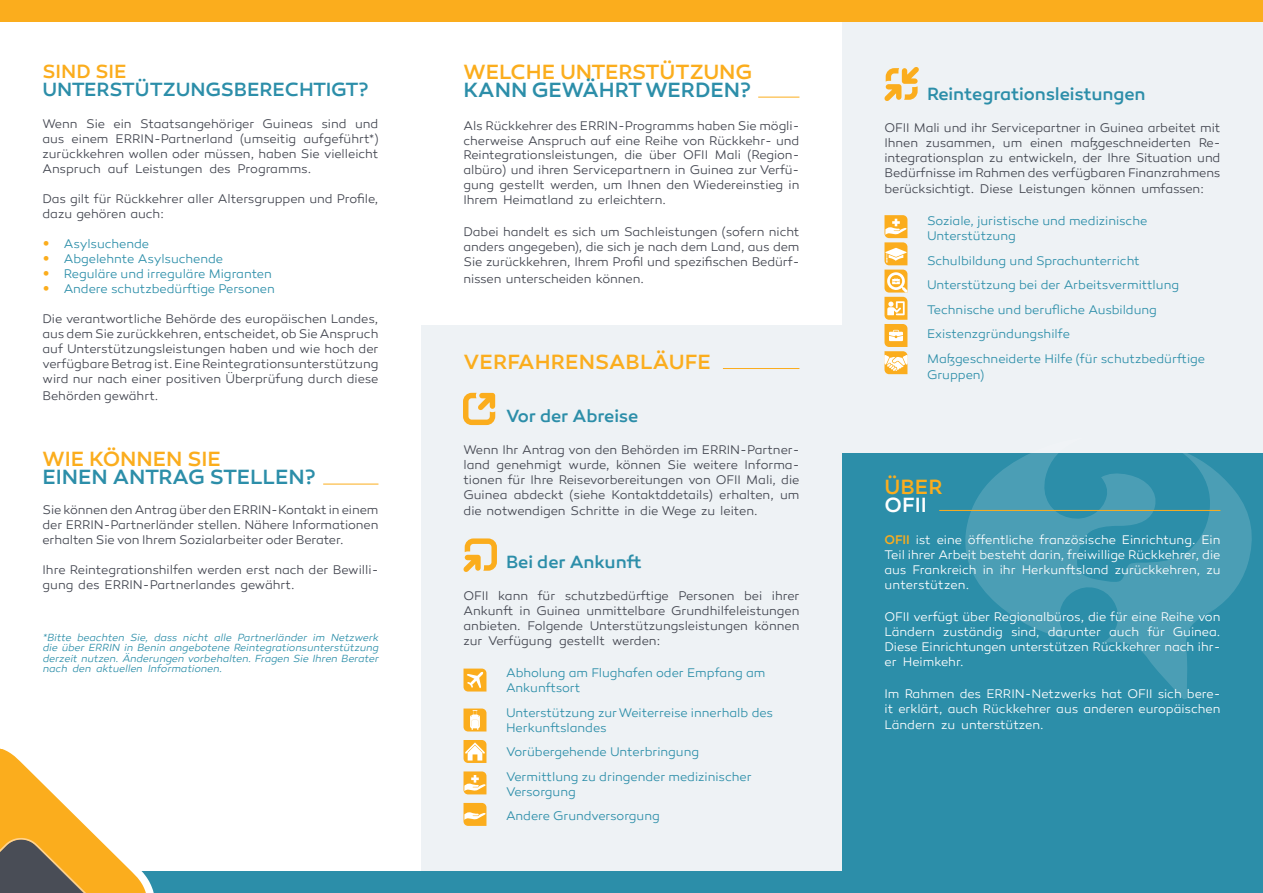
<style>
.page{position:relative;width:1263px;height:893px;background:#fff}
.page>*{position:absolute;margin:0;border:0;box-sizing:border-box;transform-origin:0 0}
.t1{font:500 21px "Canaro";color:#fbad1d}
.t2{font:500 21px "Canaro";color:#2c8ea9}
.t3{font:500 21px "Canaro";color:#fff}
.t4{font:500 19.5px "Canaro";letter-spacing:-.01em;color:#2c8ea9}
.t5{font:500 19.5px "Canaro";color:#fbad1d}
.t6{font:500 18px "Canaro";letter-spacing:-.005em;color:#2c8ea9}
.t7{font:300 12.75px/15px "Canaro W00";letter-spacing:-.005em;color:#42454f;text-align:justify}
.t8{font:300 12.75px/24.6px "Canaro W00";letter-spacing:-.005em;color:#2c8ea9}
.t9{font:300 12.75px/15px "Canaro W00";letter-spacing:-.005em;color:#fff;text-align:justify}
.t10{font:italic 300 10.5px/10.5px "Canaro W00";color:#2c8ea9;text-align:justify}
.s1{font-family:"Calibri";font-weight:400;font-size:15px;color:#fbad1d}
.s2{font-family:"Canaro";font-weight:500;color:#fbad1d}
</style>
<div class="page">
<div style="left:842px;top:17px;width:421px;height:437px;background:#eef2f5"></div>
<div style="left:421px;top:325px;width:421px;height:547px;background:#eef2f5"></div>
<div style="left:0;top:0;width:1263px;height:21px;background:#fbad1d"></div>
<hr style="left:758px;top:97px;width:41px;height:1px;background:#fbad1d">
<hr style="left:323px;top:484px;width:55px;height:1px;background:#fbad1d">
<svg style="left:463px;top:393px;width:32px;height:32px"></svg>
<svg style="left:463px;top:538px;width:34px;height:34px"></svg>
<svg style="left:463px;top:669px;width:23px;height:22px"></svg>
<svg style="left:463px;top:708px;width:23px;height:23px"></svg>
<svg style="left:463px;top:740px;width:23px;height:23px"></svg>
<svg style="left:463px;top:771px;width:23px;height:23px"></svg>
<svg style="left:463px;top:803px;width:23px;height:23px"></svg>
<svg style="left:884px;top:67px;width:35px;height:34px"></svg>
<svg style="left:884px;top:215px;width:23px;height:159px"></svg>
<div style="left:0;top:872px;width:1263px;height:21px;background:#2c8ea9"></div>
<hr style="left:723px;top:368px;width:76px;height:1px;background:#fbad1d">
<div style="left:842px;top:454px;width:421px;height:439px;background:#2c8ea9"></div>
<svg style="left:961px;top:453px;width:294px;height:246px"></svg>
<hr style="left:939px;top:510px;width:281px;height:1px;background:#fbad1d">
<svg style="left:0;top:748px;width:159px;height:145px"></svg>
<h2 class="t5" style="left:43px;top:60px;width:86px">SIND SIE</h2>
<h2 class="t4" style="left:43px;top:78px;width:327px">UNTERSTÜTZUNGSBERECHTIGT?</h2>
<p class="t7" style="left:43px;top:117px;width:337px">Wenn Sie ein Staatsangehöriger Guineas sind und aus einem ERRIN-Partnerland (umseitig aufgeführt*) zurückkehren wollen oder müssen, haben Sie vielleicht Anspruch auf Leistungen des Programms.</p>
<p class="t7" style="left:43px;top:192px;width:337px">Das gilt für Rückkehrer aller Altersgruppen und Profile, dazu gehören auch:</p>
<p class="t8" style="left:43px;top:232px;width:108px"><span class="s1">•</span> Asylsuchende</p>
<p class="t8" style="left:43px;top:247px;width:182px"><span class="s1">•</span> Abgelehnte Asylsuchende</p>
<p class="t8" style="left:43px;top:262px;width:231px"><span class="s1">•</span> Reguläre und irreguläre Migranten</p>
<p class="t8" style="left:43px;top:277px;width:234px"><span class="s1">•</span> Andere schutzbedürftige Personen</p>
<p class="t7" style="left:43px;top:311px;width:337px">Die verantwortliche Behörde des europäischen Landes, aus dem Sie zurückkehren, entscheidet, ob Sie Anspruch auf Unterstützungsleistungen haben und wie hoch der verfügbare Betrag ist. Eine Reintegrationsunterstützung wird nur nach einer positiven Überprüfung durch diese</p>
<p class="t7" style="left:43px;top:388px;width:117px">Behörden gewährt.</p>
<h1 class="t1" style="left:43px;top:447px;width:180px">WIE KÖNNEN SIE</h1>
<h1 class="t2" style="left:43px;top:465px;width:274px">EINEN ANTRAG STELLEN?</h1>
<p class="t7" style="left:43px;top:503px;width:337px">Sie können den Antrag über den ERRIN-Kontakt in einem der ERRIN-Partnerländer stellen. Nähere Informationen erhalten Sie von Ihrem Sozialarbeiter oder Berater.</p>
<p class="t7" style="left:43px;top:562px;width:337px">Ihre Reintegrationshilfen werden erst nach der Bewilli&shy;gung des ERRIN-Partnerlandes gewährt.</p>
<p class="t10" style="left:43px;top:632px;width:340px">*Bitte beachten Sie, dass nicht alle Partnerländer im Netzwerk die über ERRIN in Benin angebotene Reintegrationsunterstützung derzeit nutzen. Änderungen vorbehalten. Fragen Sie Ihren Berater nach den aktuellen Informationen.</p>
<h1 class="t1" style="left:463px;top:60px;width:290px">WELCHE UNTERSTÜTZUNG</h1>
<h1 class="t2" style="left:463px;top:78px;width:289px">KANN GEWÄHRT WERDEN?</h1>
<p class="t7" style="left:463px;top:118px;width:337px">Als Rückkehrer des ERRIN-Programms haben Sie mögli&shy;cherweise Anspruch auf eine Reihe von Rückkehr- und Reintegrationsleistungen, die über OFII Mali (Region&shy;albüro) und ihren Servicepartnern in Guinea zur Verfü&shy;gung gestellt werden, um Ihnen den Wiedereinstieg in Ihrem Heimatland zu erleichtern.</p>
<p class="t7" style="left:463px;top:225px;width:337px">Dabei handelt es sich um Sachleistungen (sofern nicht anders angegeben), die sich je nach dem Land, aus dem Sie zurückkehren, Ihrem Profil und spezifischen Bedürf-</p>
<p class="t7" style="left:463px;top:271px;width:182px">nissen unterscheiden können.</p>
<h1 class="t1" style="left:463px;top:349px;width:249px">VERFAHRENSABLÄUFE</h1>
<h3 class="t6" style="left:506px;top:405px;width:134px">Vor der Abreise</h3>
<p class="t7" style="left:463px;top:442px;width:337px">Wenn Ihr Antrag von den Behörden im ERRIN-Partner&shy;land genehmigt wurde, können Sie weitere Informa&shy;tionen für Ihre Reisevorbereitungen von OFII Mali, die Guinea abdeckt (siehe Kontaktddetails) erhalten, um</p>
<p class="t7" style="left:463px;top:503px;width:296px">die notwendigen Schritte in die Wege zu leiten.</p>
<h3 class="t6" style="left:506px;top:551px;width:137px">Bei der Ankunft</h3>
<p class="t7" style="left:463px;top:588px;width:337px">OFII kann für schutzbedürftige Personen bei ihrer Ankunft in Guinea unmittelbare Grundhilfeleistungen anbieten. Folgende Unterstützungsleistungen können zur Verfügung gestellt werden:</p>
<p class="t8" style="left:506px;top:665px;width:261px;line-height:15px">Abholung am Flughafen oder Empfang am<br>Ankunftsort</p>
<p class="t8" style="left:506px;top:705px;width:269px;line-height:15px">Unterstützung zur Weiterreise innerhalb des<br>Herkunftslandes</p>
<p class="t8" style="left:506px;top:740px;width:247px">Vorübergehende Unterbringung<br>Vermittlung zu dringender medizinischer</p>
<p class="t8" style="left:506px;top:779px;width:155px">Versorgung<br>Andere Grundversorgung</p>
<h3 class="t6" style="left:927px;top:83px;width:220px">Reintegrationsleistungen</h3>
<p class="t7" style="left:884px;top:120px;width:337px">OFII Mali und ihr Servicepartner in Guinea arbeitet mit Ihnen zusammen, um einen maßgeschneiderten Re&shy;integrationsplan zu entwickeln, der Ihre Situation und Bedürfnisse im Rahmen des verfügbaren Finanzrahmens</p>
<p class="t7" style="left:884px;top:181px;width:321px">berücksichtigt. Diese Leistungen können umfassen:</p>
<p class="t8" style="left:927px;top:213px;width:222px;line-height:15px">Soziale, juristische und medizinische<br>Unterstützung</p>
<p class="t8" style="left:927px;top:248px;width:279px">Schulbildung und Sprachunterricht Unterstützung bei der Arbeitsvermittlung Technische und berufliche Ausbildung Existenzgründungshilfe<br>Maßgeschneiderte Hilfe (für schutzbedürftige</p>
<p class="t8" style="left:927px;top:363px;width:59px">Gruppen)</p>
<h1 class="t1" style="left:884px;top:474px;width:60px">ÜBER</h1>
<h1 class="t3" style="left:884px;top:492px;width:44px">OFII</h1>
<p class="t9" style="left:884px;top:532px;width:337px"><span class="s2">OFII</span> ist eine öffentliche französische Einrichtung. Ein Teil ihrer Arbeit besteht darin, freiwillige Rückkehrer, die aus Frankreich in ihr Herkunftsland zurückkehren, zu unterstützen.</p>
<p class="t9" style="left:884px;top:609px;width:337px">OFII verfügt über Regionalbüros, die für eine Reihe von Ländern zuständig sind, darunter auch für Guinea.<br>Diese Einrichtungen unterstützen Rückkehrer nach ihr&shy;er Heimkehr.</p>
<p class="t9" style="left:884px;top:686px;width:337px">Im Rahmen des ERRIN-Netzwerks hat OFII sich bere&shy;it erklärt, auch Rückkehrer aus anderen europäischen</p>
<p class="t9" style="left:884px;top:717px;width:161px">Ländern zu unterstützen.</p>
</div>
